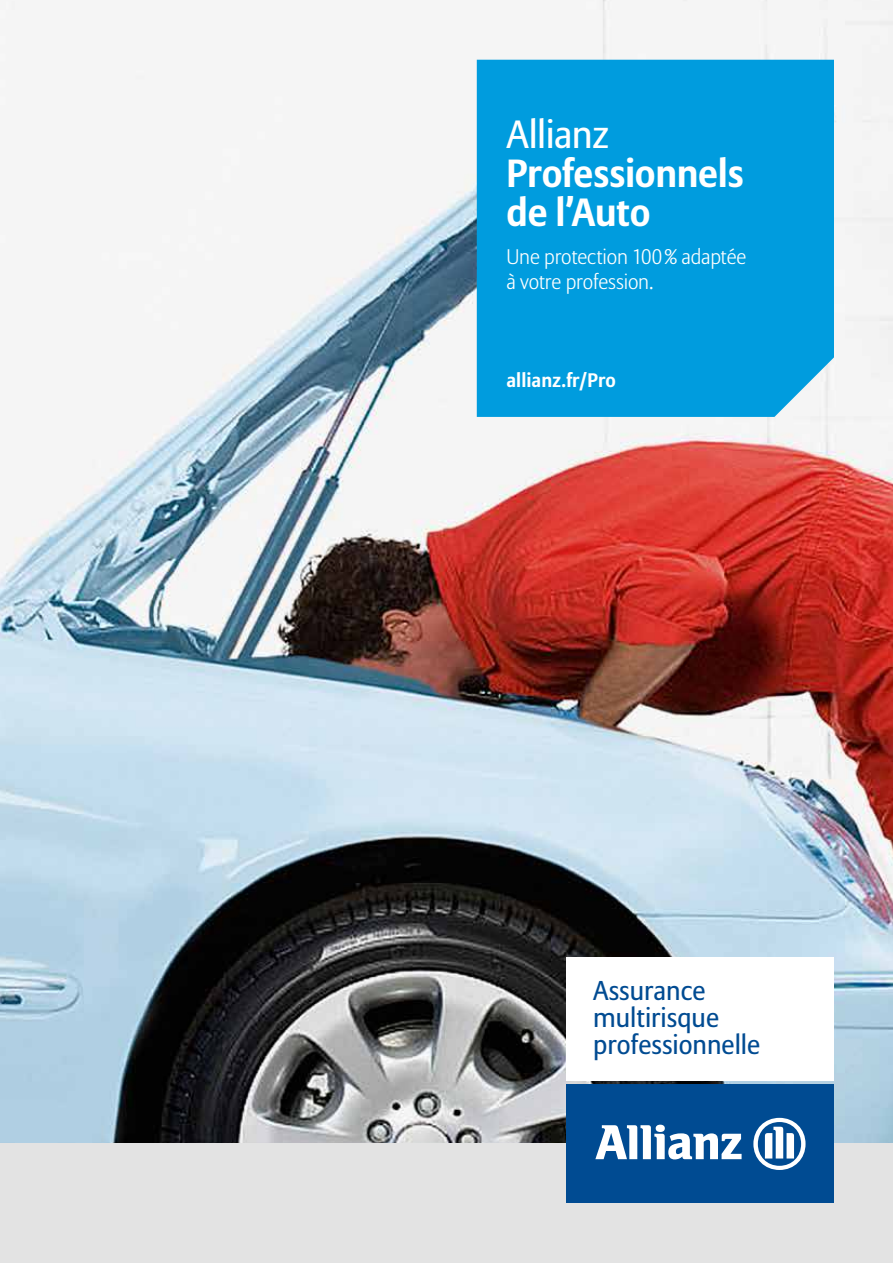
<style>
.page{position:relative;width:893px;height:1263px;background:#fff}
.page>*{position:absolute;margin:0;border:0;box-sizing:border-box;transform-origin:0 0}
.t1{font:700 39px/39px "Allianz Sans";letter-spacing:-.005em;color:#fff}
.t2{font:39px "Allianz Sans";letter-spacing:-.015em;color:#fff}
.t3{font:27px/27px "Allianz Sans";color:#004b92}
.t4{font:300 21px/25.2px "Allianz Sans";letter-spacing:-.01em;color:#fff}
.t5{font:700 19.5px "Allianz Sans";color:#fff}
</style>
<div class="page">
<img style="left:0;top:0;width:893px;height:1144px">
<div style="left:567px;top:957px;width:267px;height:123px;background:#fff"></div>
<div style="left:0;top:1144px;width:893px;height:119px;background:#e3e3e3"></div>
<div style="left:567px;top:1084px;width:267px;height:119px;background:#004b92"></div>
<svg style="left:595px;top:1125px;width:147px;height:34px"></svg>
<svg style="left:753px;top:1118px;width:52px;height:52px"></svg>
<div style="left:477px;top:60px;width:357px;height:357px;background:#009cde"></div>
<h1 class="t2" style="left:507px;top:111px;width:104px">Allianz</h1>
<h1 class="t1" style="left:507px;top:155px;width:239px">Professionnels de l’Auto</h1>
<p class="t4" style="left:507px;top:245px;width:241px">Une protection 100% adaptée à votre profession.</p>
<p class="t5" style="left:507px;top:367px;width:111px">allianz.fr/Pro</p>
<p class="t3" style="left:593px;top:978px;width:169px">Assurance multirisque professionnelle</p>
</div>
